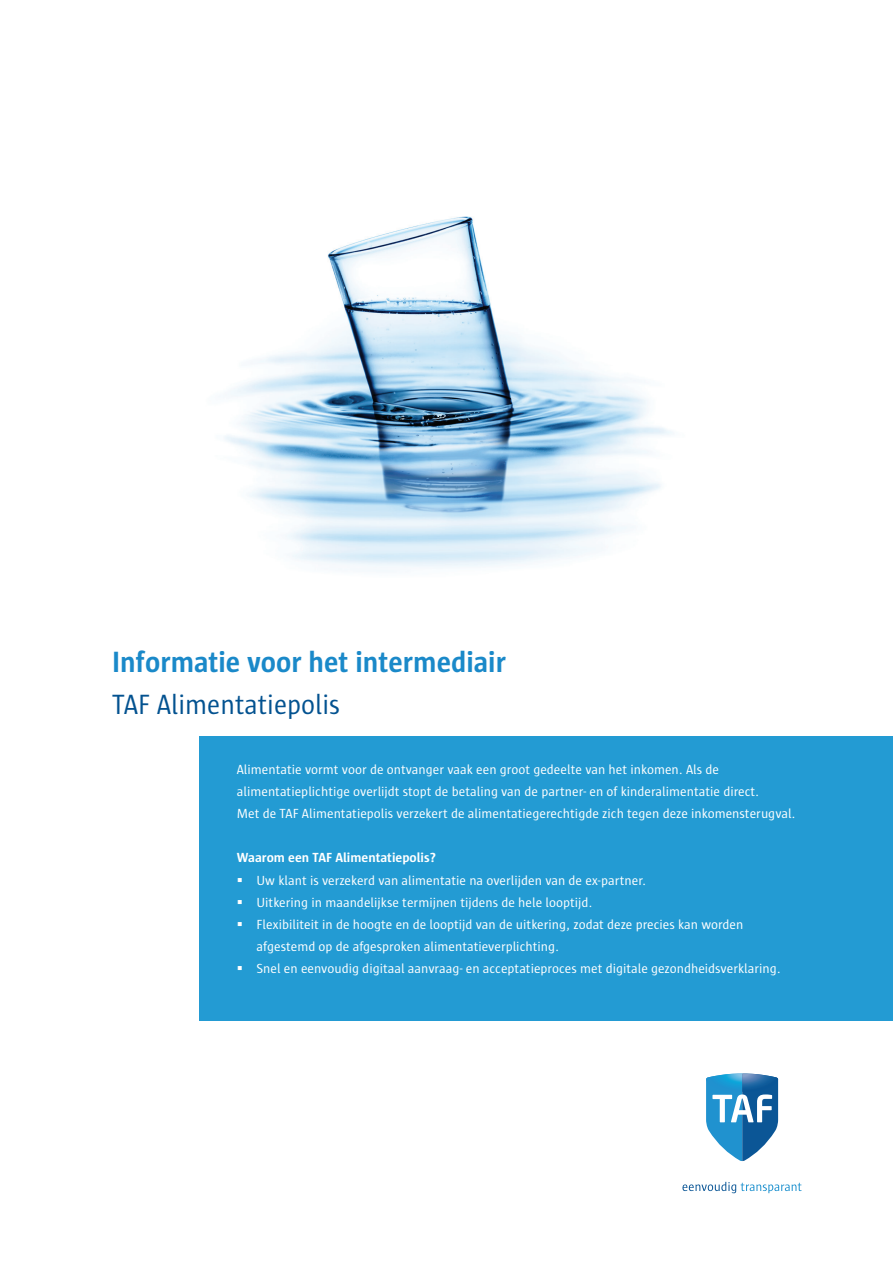
<style>
.page{position:relative;width:893px;height:1263px;background:#fff}
.page>*{position:absolute;margin:0;border:0;box-sizing:border-box;transform-origin:0 0}
.t1{font:700 30px "Sun";color:#1a89c9;scale:.95 1}
.t2{font:28.5px "Sun";color:#035290;scale:.95 1}
.t3{font:13.5px/22px "Sun";color:#fff}
.t4{font:700 13.5px "Sun";color:#fff}
</style>
<div class="page">
<img style="left:224px;top:216px;width:449px;height:356px">
<svg style="left:706px;top:1092px;width:72px;height:69px"></svg>
<img style="left:706px;top:1074px;width:72px;height:18px">
<svg style="left:682px;top:1182px;width:119px;height:11px"></svg>
<div style="left:200px;top:736px;width:693px;height:284px;background:#239bd3"></div>
<h1 class="t1" style="left:112px;top:646px;width:416px">Informatie voor het intermediair</h1>
<h2 class="t2" style="left:112px;top:690px;width:241px">TAF Alimentatiepolis</h2>
<p class="t3" style="left:237px;top:758px;width:560px">Alimentatie vormt voor de ontvanger vaak een groot gedeelte van het inkomen. Als de alimentatieplichtige overlijdt stopt de betaling van de partner- en of kinderalimentatie direct.<br>Met de TAF Alimentatiepolis verzekert de alimentatiegerechtigde zich tegen deze inkomensterugval.</p>
<p class="t4" style="left:237px;top:850px;width:201px">Waarom een TAF Alimentatiepolis?</p>
<p class="t3" style="left:237px;top:869px;width:411px">▪ Uw klant is verzekerd van alimentatie na overlijden van de ex-partner.</p>
<p class="t3" style="left:237px;top:891px;width:357px">▪ Uitkering in maandelijkse termijnen tijdens de hele looptijd.</p>
<p class="t3" style="left:256px;top:913px;width:488px;text-indent:-20px">▪ Flexibiliteit in de hoogte en de looptijd van de uitkering, zodat deze precies kan worden afgestemd op de afgesproken alimentatieverplichting.</p>
<p class="t3" style="left:237px;top:957px;width:545px">▪ Snel en eenvoudig digitaal aanvraag- en acceptatieproces met digitale gezondheidsverklaring.</p>
</div>
